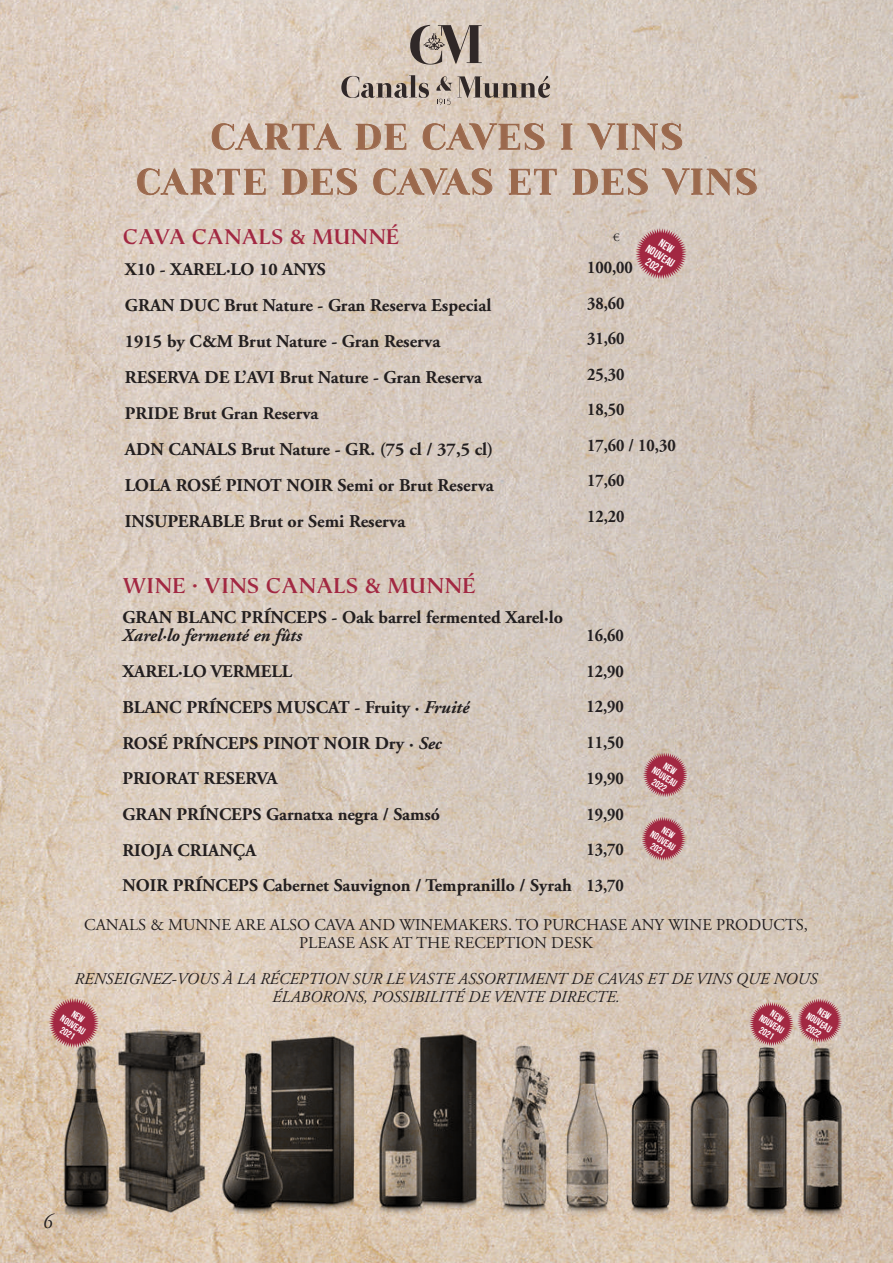
<style>
.page{position:relative;width:893px;height:1263px;background:#fff}
.page>*{position:absolute;margin:0;border:0;box-sizing:border-box;transform-origin:0 0}
.t1{font:37.5px/45px "Abigail";letter-spacing:.05em;color:#9b694d;text-align:center}
.t2{font:700 21.45px "Semper";letter-spacing:.05em;color:#a22842}
.t3{font:700 21.15px "Semper";letter-spacing:.05em;color:#a22842}
.t4{font:italic 21px "Adobe Garamond LT";color:#231f20;scale:.88 1}
.t5{font:700 18px/36px "Adobe Garamond LT";color:#231f20}
.t6{font:italic 700 18px "Adobe Garamond LT";color:#231f20}
.t7{font:700 17.85px/35.7px "Adobe Garamond LT";color:#231f20}
.t8{font:700 17.85px/35.5px "Adobe Garamond LT";color:#231f20;scale:.9 1}
.t9{font:italic 16.5px/18px "Adobe Garamond LT";color:#231f20;text-align:center}
.t10{font:16.5px/18px "Adobe Garamond LT";color:#231f20;text-align:center}
.t11{font:11.85px "Adobe Garamond LT";color:#231f20}
.t12{font:700 11.4px/11.4px "Bebas Neue";color:#fff;text-align:center}
.t13{font:700 9.9px/10.1px "Bebas Neue";color:#fff;text-align:center}
.t14{font:700 9.75px/9.9px "Bebas Neue";color:#fff;text-align:center}
.s1{font-style:italic}
</style>
<div class="page">
<img style="left:0;top:0;width:893px;height:1263px">
<svg style="left:410px;top:25px;width:72px;height:40px;background:#988c83"></svg>
<svg style="left:341px;top:75px;width:88px;height:23px;background:#a5988f"></svg>
<svg style="left:436px;top:76px;width:114px;height:29px;background:#afa196"></svg>
<img style="left:374px;top:1030px;width:109px;height:194px">
<img style="left:677px;top:1046px;width:58px;height:175px">
<img style="left:218px;top:1029px;width:144px;height:191px">
<img style="left:623px;top:1048px;width:54px;height:170px">
<img style="left:490px;top:1039px;width:67px;height:185px">
<img style="left:556px;top:1048px;width:62px;height:171px">
<img style="left:62px;top:1043px;width:50px;height:179px">
<img style="left:113px;top:1018px;width:99px;height:198px">
<svg style="left:49px;top:998px;width:50px;height:50px;background:#b5616a"></svg>
<svg style="left:641px;top:817px;width:45px;height:44px;background:#b3626d"></svg>
<svg style="left:643px;top:752px;width:45px;height:45px;background:#b3616d"></svg>
<svg style="left:749px;top:998px;width:93px;height:48px;background:#b66771"></svg>
<svg style="left:635px;top:228px;width:52px;height:51px;background:#b56370"></svg>
<img style="left:735px;top:1042px;width:60px;height:183px">
<img style="left:797px;top:1043px;width:50px;height:187px">
<svg style="left:212px;top:123px;width:129px;height:27px;background:#d0bbab"></svg>
<svg style="left:356px;top:124px;width:50px;height:26px"></svg>
<svg style="left:423px;top:120px;width:121px;height:31px;background:#ceb9a9"></svg>
<svg style="left:561px;top:124px;width:11px;height:26px"></svg>
<svg style="left:587px;top:120px;width:95px;height:31px;background:#cdbbac"></svg>
<svg style="left:137px;top:168px;width:128px;height:27px;background:#d0bcad"></svg>
<svg style="left:282px;top:165px;width:75px;height:30px;background:#cdb8a9"></svg>
<svg style="left:373px;top:165px;width:119px;height:31px;background:#cfbbab"></svg>
<svg style="left:509px;top:169px;width:48px;height:26px"></svg>
<svg style="left:573px;top:165px;width:75px;height:30px;background:#cbb8aa"></svg>
<svg style="left:662px;top:165px;width:95px;height:31px;background:#ccb9ac"></svg>
<h1 class="t1" style="left:136px;top:117px;width:623px">CARTA DE CAVES I VINS<br>CARTE DES CAVAS ET DES VINS</h1>
<p class="t3" style="left:123px;top:224px;width:277px">CAVA CANALS &amp; MUNNÉ</p>
<p class="t7" style="left:125px;top:252px;width:203px">X10 - XAREL·LO 10 ANYS</p>
<p class="t5" style="left:125px;top:287px;width:368px">GRAN DUC Brut Nature - Gran Reserva Especial<br>1915 by C&amp;M Brut Nature - Gran Reserva<br>RESERVA DE L’AVI Brut Nature - Gran Reserva</p>
<p class="t7" style="left:125px;top:395px;width:195px">PRIDE Brut Gran Reserva</p>
<p class="t5" style="left:125px;top:431px;width:370px;text-align:justify">ADN CANALS Brut Nature - GR. (75 cl / 37,5 cl)<br>LOLA ROSÉ PINOT NOIR Semi or Brut Reserva INSUPERABLE Brut or Semi Reserva</p>
<p class="t11" style="left:613px;top:230px;width:8px">€</p>
<p class="t8" style="left:587px;top:249px;width:100px">100,00<br>38,60<br>31,60<br>25,30<br>18,50<br>17,60 / 10,30<br>17,60<br>12,20</p>
<p class="t12" style="left:656px;top:233px;width:33px;rotate:32deg">NEW<br>NOUVEAU<br>2021</p>
<p class="t2" style="left:123px;top:572px;width:354px">WINE · VINS CANALS &amp; MUNNÉ</p>
<p class="t5" style="left:122px;top:599px;width:442px">GRAN BLANC PRÍNCEPS - Oak barrel fermented Xarel·lo</p>
<p class="t6" style="left:122px;top:624px;width:181px">Xarel·lo fermenté en fûts</p>
<p class="t7" style="left:122px;top:653px;width:171px">XAREL·LO VERMELL</p>
<p class="t5" style="left:122px;top:689px;width:348px">BLANC PRÍNCEPS MUSCAT - Fruity · <span class="s1">Fruité<br></span>ROSÉ PRÍNCEPS PINOT NOIR Dry · <span class="s1">Sec</span></p>
<p class="t7" style="left:122px;top:761px;width:451px">PRIORAT RESERVA<br>GRAN PRÍNCEPS Garnatxa negra / Samsó<br>RIOJA CRIANÇA<br>NOIR PRÍNCEPS Cabernet Sauvignon / Tempranillo / Syrah</p>
<p class="t8" style="left:586px;top:617px;width:43px;text-align:justify">16,60<br>12,90<br>12,90<br>11,50<br>19,90<br>19,90<br>13,70<br>13,70</p>
<p class="t13" style="left:661px;top:756px;width:29px;rotate:32deg">NEW<br>NOUVEAU<br>2022</p>
<p class="t14" style="left:659px;top:821px;width:29px;rotate:32deg">NEW<br>NOUVEAU<br>2021</p>
<p class="t10" style="left:84px;top:915px;width:725px">CANALS &amp; MUNNE ARE ALSO CAVA AND WINEMAKERS. TO PURCHASE ANY WINE PRODUCTS,<br>PLEASE ASK AT THE RECEPTION DESK</p>
<p class="t9" style="left:75px;top:969px;width:744px">RENSEIGNEZ-VOUS À LA RÉCEPTION SUR LE VASTE ASSORTIMENT DE CAVAS ET DE VINS QUE NOUS<br>ÉLABORONS, POSSIBILITÉ DE VENTE DIRECTE.</p>
<p class="t14" style="left:69px;top:1005px;width:29px;rotate:32deg">NEW<br>NOUVEAU<br>2021</p>
<p class="t4" style="left:43px;top:1208px;width:12px">6</p>
<p class="t14" style="left:768px;top:1004px;width:29px;rotate:32deg">NEW<br>NOUVEAU<br>2021</p>
<p class="t13" style="left:815px;top:1002px;width:29px;rotate:32deg">NEW<br>NOUVEAU<br>2022</p>
</div>
